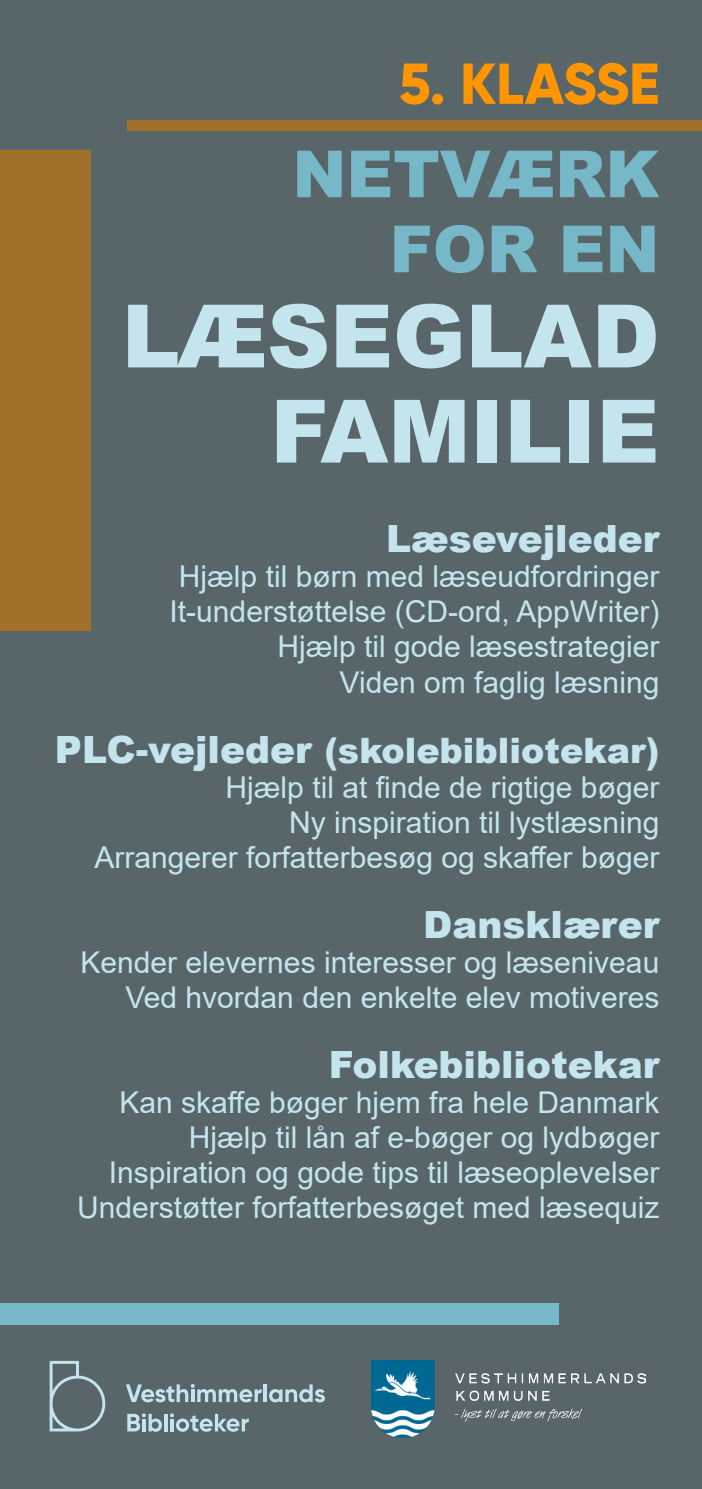
<style>
.page{position:relative;width:702px;height:1489px;background:#fff}
.page>*{position:absolute;margin:0;border:0;box-sizing:border-box;transform-origin:0 0}
.t1{font:900 87.5px/95px "Arial";color:#c4e5ed;text-align:right}
.t2{font:900 65px/75px "Arial";color:#77b8c8;text-align:right}
.t3{font:800 57.5px "Gilroy";letter-spacing:-.005em;color:#ff9600}
.t4{font:900 37.5px "Arial";color:#c4e5ed}
.t5{font:900 35px "Arial";color:#c4e5ed}
.t6{font:30px/36px "Arial";color:#c4e5ed;text-align:right}
.s1{font-size:37.5px}
</style>
<div class="page">
<div style="left:0;top:0;width:702px;height:1488px;background:#58666a"></div>
<div style="left:128px;top:120px;width:574px;height:11px;background:#a1712c"></div>
<div style="left:0;top:151px;width:90px;height:480px;background:#a1712c"></div>
<div style="left:0;top:1302px;width:558px;height:21px;background:#77b8c8"></div>
<svg style="left:269px;top:1384px;width:56px;height:18px"></svg>
<hr style="left:263px;top:1384px;width:4px;height:17px;background:#c4e5ed">
<svg style="left:126px;top:1384px;width:135px;height:18px"></svg>
<hr style="left:164px;top:1413px;width:3px;height:18px;background:#c4e5ed">
<svg style="left:170px;top:1413px;width:79px;height:18px"></svg>
<svg style="left:127px;top:1413px;width:35px;height:18px"></svg>
<svg style="left:50px;top:1360px;width:55px;height:71px"></svg>
<img style="left:372px;top:1360px;width:273px;height:76px">
<p class="t3" style="left:399px;top:47px;width:262px">5. KLASSE</p>
<p class="t2" style="left:292px;top:134px;width:368px">NETVÆRK<br>FOR EN</p>
<p class="t1" style="left:122px;top:286px;width:539px">LÆSEGLAD<br>FAMILIE</p>
<p class="t4" style="left:386px;top:511px;width:275px">Læsevejleder</p>
<p class="t6" style="left:179px;top:558px;width:482px">Hjælp til børn med læseudfordringer</p>
<p class="t6" style="left:169px;top:593px;width:491px">It-understøttelse (CD-ord, AppWriter)</p>
<p class="t6" style="left:277px;top:628px;width:383px">Hjælp til gode læsestrategier<br>Viden om faglig læsning</p>
<p class="t5" style="left:55px;top:724px;width:606px"><span class="s1">PLC-vejleder</span> (skolebibliotekar)</p>
<p class="t6" style="left:226px;top:769px;width:435px">Hjælp til at finde de rigtige bøger</p>
<p class="t6" style="left:289px;top:804px;width:372px">Ny inspiration til lystlæsning</p>
<p class="t6" style="left:94px;top:839px;width:566px">Arrangerer forfatterbesøg og skaffer bøger</p>
<p class="t4" style="left:423px;top:897px;width:238px">Dansklærer</p>
<p class="t6" style="left:80px;top:944px;width:580px">Kender elevernes interesser og læseniveau</p>
<p class="t6" style="left:125px;top:979px;width:535px">Ved hvordan den enkelte elev motiveres</p>
<p class="t4" style="left:329px;top:1037px;width:332px">Folkebibliotekar</p>
<p class="t6" style="left:119px;top:1084px;width:541px">Kan skaffe bøger hjem fra hele Danmark</p>
<p class="t6" style="left:189px;top:1119px;width:472px">Hjælp til lån af e-bøger og lydbøger</p>
<p class="t6" style="left:109px;top:1154px;width:552px">Inspiration og gode tips til læseoplevelser</p>
<p class="t6" style="left:77px;top:1189px;width:583px">Understøtter forfatterbesøget med læsequiz</p>
</div>
